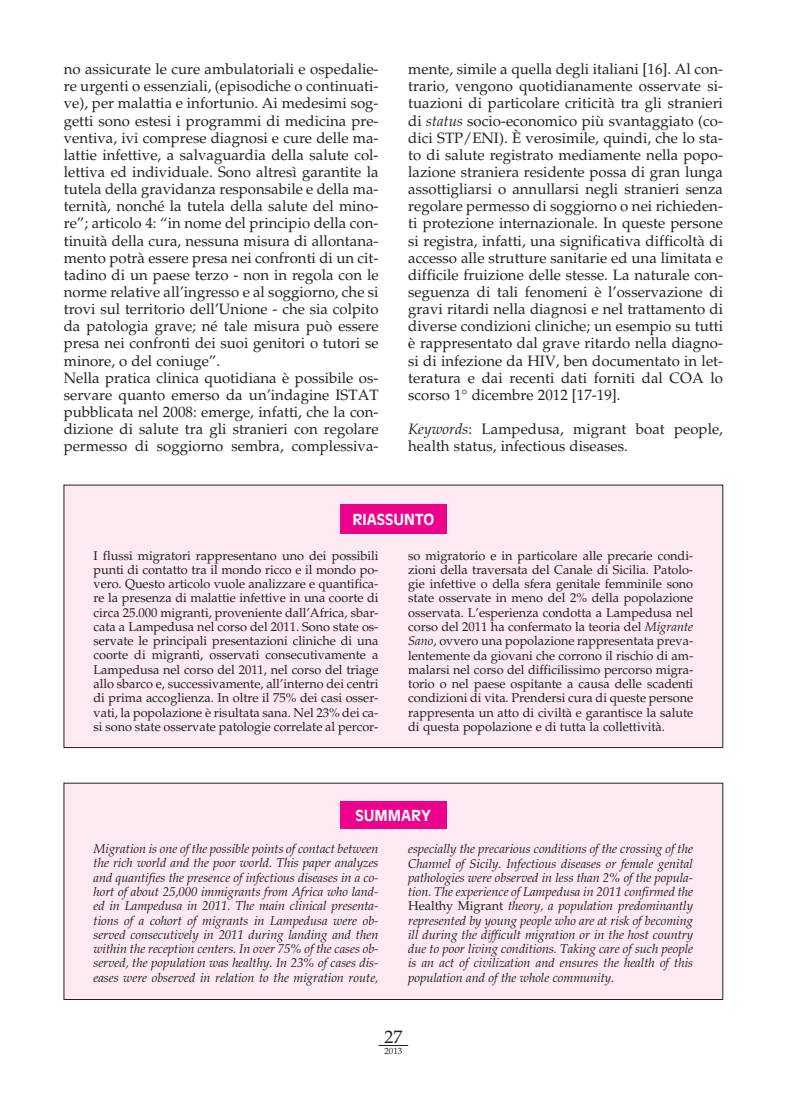
<style>
.page{position:relative;width:808px;height:1106px;background:#fff}
.page>*{position:absolute;margin:0;border:0;box-sizing:border-box;transform-origin:0 0}
.t1{font:18px "Palatino";color:#231f20}
.t2{font:15px/17.1px "Palatino";color:#231f20}
.t3{font:700 15px "Antique Olive";color:#fff}
.t4{font:12.75px/14.2px "Palatino";letter-spacing:-.005em;color:#231f20;text-align:justify}
.t5{font:italic 12.75px/14.2px "Palatino";letter-spacing:-.005em;color:#231f20;text-align:justify}
.t6{font:9px "Palatino";color:#231f20}
.s1{font-style:italic}
.s2{font-style:normal}
</style>
<div class="page">
<hr style="left:378px;top:1045px;width:30px;height:1px;background:#231f20">
<div style="left:64px;top:485px;width:659px;height:262px;background:#fce9f1"></div>
<div style="left:340px;top:505px;width:107px;height:29px;background:#ed028c"></div>
<div style="left:64px;top:783px;width:659px;height:216px;background:#fce9f1"></div>
<div style="left:340px;top:801px;width:107px;height:27px;background:#ed028c"></div>
<p class="t2" style="left:64px;top:62px;width:316px">no assicurate le cure ambulatoriali e ospedalie&shy;re urgenti o essenziali, (episodiche o continuati&shy;ve), per malattia e infortunio. Ai medesimi sog&shy;getti sono estesi i programmi di medicina pre&shy;ventiva, ivi comprese diagnosi e cure delle ma&shy;lattie infettive, a salvaguardia della salute col&shy;lettiva ed individuale. Sono altresì garantite la tutela della gravidanza responsabile e della ma&shy;ternità, nonché la tutela della salute del mino&shy;re”; articolo 4: “in nome del principio della con&shy;tinuità della cura, nessuna misura di allontana&shy;mento potrà essere presa nei confronti di un cit&shy;tadino di un paese terzo - non in regola con le norme relative all’ingresso e al soggiorno, che si trovi sul territorio dell’Unione - che sia colpito da patologia grave; né tale misura può essere presa nei confronti dei suoi genitori o tutori se minore, o del coniuge”.<br>Nella pratica clinica quotidiana è possibile os&shy;servare quanto emerso da un’indagine ISTAT pubblicata nel 2008: emerge, infatti, che la con&shy;dizione di salute tra gli stranieri con regolare permesso di soggiorno sembra, complessiva-</p>
<p class="t2" style="left:408px;top:62px;width:316px;text-align:justify">mente, simile a quella degli italiani [16]. Al con&shy;trario, vengono quotidianamente osservate si&shy;tuazioni di particolare criticità tra gli stranieri di <span class="s1">status</span> socio-economico più svantaggiato (co&shy;dici STP/ENI). È verosimile, quindi, che lo sta&shy;to di salute registrato mediamente nella popo&shy;lazione straniera residente possa di gran lunga assottigliarsi o annullarsi negli stranieri senza regolare permesso di soggiorno o nei richieden&shy;ti protezione internazionale. In queste persone si registra, infatti, una significativa difficoltà di accesso alle strutture sanitarie ed una limitata e difficile fruizione delle stesse. La naturale con&shy;seguenza di tali fenomeni è l’osservazione di gravi ritardi nella diagnosi e nel trattamento di diverse condizioni cliniche; un esempio su tutti è rappresentato dal grave ritardo nella diagno&shy;si di infezione da HIV, ben documentato in let&shy;teratura e dai recenti dati forniti dal COA lo scorso 1° dicembre 2012 [17-19].</p>
<p class="t2" style="left:408px;top:422px;width:316px"><span class="s1">Keywords</span>: Lampedusa, migrant boat people, health status, infectious diseases.</p>
<p class="t3" style="left:352px;top:513px;width:83px">RIASSUNTO</p>
<p class="t4" style="left:94px;top:549px;width:287px">I flussi migratori rappresentano uno dei possibili punti di contatto tra il mondo ricco e il mondo po&shy;vero. Questo articolo vuole analizzare e quantifica&shy;re la presenza di malattie infettive in una coorte di circa 25.000 migranti, proveniente dall’Africa, sbar&shy;cata a Lampedusa nel corso del 2011. Sono state os&shy;servate le principali presentazioni cliniche di una coorte di migranti, osservati consecutivamente a Lampedusa nel corso del 2011, nel corso del triage allo sbarco e, successivamente, all’interno dei centri di prima accoglienza. In oltre il 75% dei casi osser&shy;vati, la popolazione è risultata sana. Nel 23% dei ca&shy;si sono state osservate patologie correlate al percor-</p>
<p class="t4" style="left:408px;top:549px;width:287px">so migratorio e in particolare alle precarie condi&shy;zioni della traversata del Canale di Sicilia. Patolo&shy;gie infettive o della sfera genitale femminile sono state osservate in meno del 2% della popolazione osservata. L’esperienza condotta a Lampedusa nel corso del 2011 ha confermato la teoria del <span class="s1">Migrante Sano</span>, ovvero una popolazione rappresentata preva&shy;lentemente da giovani che corrono il rischio di am&shy;malarsi nel corso del difficilissimo percorso migra&shy;torio o nel paese ospitante a causa delle scadenti condizioni di vita. Prendersi cura di queste persone rappresenta un atto di civiltà e garantisce la salute di questa popolazione e di tutta la collettività.</p>
<p class="t3" style="left:355px;top:809px;width:77px">SUMMARY</p>
<p class="t5" style="left:93px;top:843px;width:287px">Migration is one of the possible points of contact between the rich world and the poor world. This paper analyzes and quantifies the presence of infectious diseases in a co&shy;hort of about 25,000 immigrants from Africa who land&shy;ed in Lampedusa in 2011. The main clinical presenta&shy;tions of a cohort of migrants in Lampedusa were ob&shy;served consecutively in 2011 during landing and then within the reception centers. In over 75% of the cases ob&shy;served, the population was healthy. In 23% of cases dis&shy;eases were observed in relation to the migration route,</p>
<p class="t5" style="left:408px;top:843px;width:286px">especially the precarious conditions of the crossing of the Channel of Sicily. Infectious diseases or female genital pathologies were observed in less than 2% of the popula&shy;tion. The experience of Lampedusa in 2011 confirmed the <span class="s2">Healthy Migrant</span> theory, a population predominantly represented by young people who are at risk of becoming ill during the difficult migration or in the host country due to poor living conditions. Taking care of such people is an act of civilization and ensures the health of this population and of the whole community.</p>
<p class="t1" style="left:384px;top:1030px;width:19px">27</p>
<p class="t6" style="left:384px;top:1047px;width:19px">2013</p>
</div>
